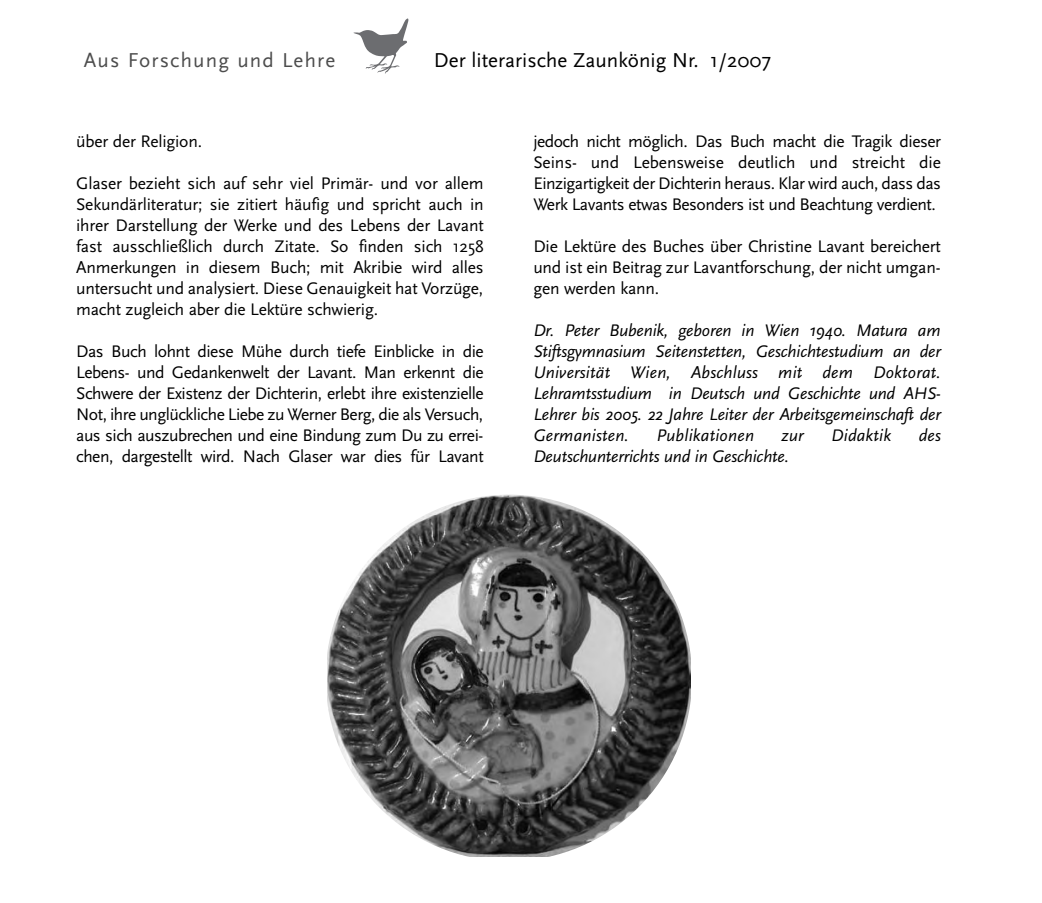
<style>
.page{position:relative;width:1042px;height:903px;background:#fff}
.page>*{position:absolute;margin:0;border:0;box-sizing:border-box;transform-origin:0 0}
.t1{font:21px "Scala Sans";color:#000}
.t2{font:21px "Scala Sans";letter-spacing:.055em;color:#4d4d4d}
.t3{font:17.5px/21px "Scala Sans";letter-spacing:-.01em;color:#000;text-align:justify}
.t4{font:italic 17.5px/21px "Scala Sans";letter-spacing:-.01em;color:#000;text-align:justify}
.t5{font:italic 17.5px "Scala Sans";letter-spacing:.01em;color:#000}
</style>
<div class="page">
<svg style="left:353px;top:19px;width:55px;height:55px"></svg>
<img style="left:328px;top:495px;width:362px;height:362px">
<p class="t2" style="left:84px;top:48px;width:253px">Aus Forschung und Lehre</p>
<p class="t1" style="left:434px;top:48px;width:339px">Der literarische Zaunkönig Nr. 1/2007</p>
<p class="t3" style="left:76px;top:130px;width:127px">über der Religion.</p>
<p class="t3" style="left:76px;top:172px;width:409px">Glaser bezieht sich auf sehr viel Primär- und vor allem Sekundärliteratur; sie zitiert häufig und spricht auch in ihrer Darstellung der Werke und des Lebens der Lavant fast ausschließlich durch Zitate. So finden sich 1258<br>Anmerkungen in diesem Buch; mit Akribie wird alles untersucht und analysiert. Diese Genauigkeit hat Vorzüge, macht zugleich aber die Lektüre schwierig.</p>
<p class="t3" style="left:76px;top:340px;width:409px">Das Buch lohnt diese Mühe durch tiefe Einblicke in die Lebens- und Gedankenwelt der Lavant. Man erkennt die Schwere der Existenz der Dichterin, erlebt ihre existenzielle Not, ihre unglückliche Liebe zu Werner Berg, die als Versuch, aus sich auszubrechen und eine Bindung zum Du zu errei&shy;chen, dargestellt wird. Nach Glaser war dies für Lavant</p>
<p class="t3" style="left:533px;top:130px;width:409px">jedoch nicht möglich. Das Buch macht die Tragik dieser Seins- und Lebensweise deutlich und streicht die Einzigartigkeit der Dichterin heraus. Klar wird auch, dass das Werk Lavants etwas Besonders ist und Beachtung verdient.</p>
<p class="t3" style="left:533px;top:235px;width:409px">Die Lektüre des Buches über Christine Lavant bereichert und ist ein Beitrag zur Lavantforschung, der nicht umgan&shy;gen werden kann.</p>
<p class="t4" style="left:533px;top:319px;width:409px">Dr. Peter Bubenik, geboren in Wien 1940. Matura am Stiftsgymnasium Seitenstetten, Geschichtestudium an der Universität Wien, Abschluss mit dem Doktorat.<br>Lehramtsstudium in Deutsch und Geschichte und AHS-Lehrer bis 2005. 22 Jahre Leiter der Arbeitsgemeinschaft der Germanisten.</p>
<p class="t5" style="left:656px;top:425px;width:99px">Publikationen</p>
<p class="t4" style="left:781px;top:424px;width:24px">zur</p>
<p class="t5" style="left:831px;top:425px;width:62px">Didaktik</p>
<p class="t4" style="left:919px;top:424px;width:24px">des</p>
<p class="t4" style="left:533px;top:445px;width:257px">Deutschunterrichts und in Geschichte.</p>
</div>
